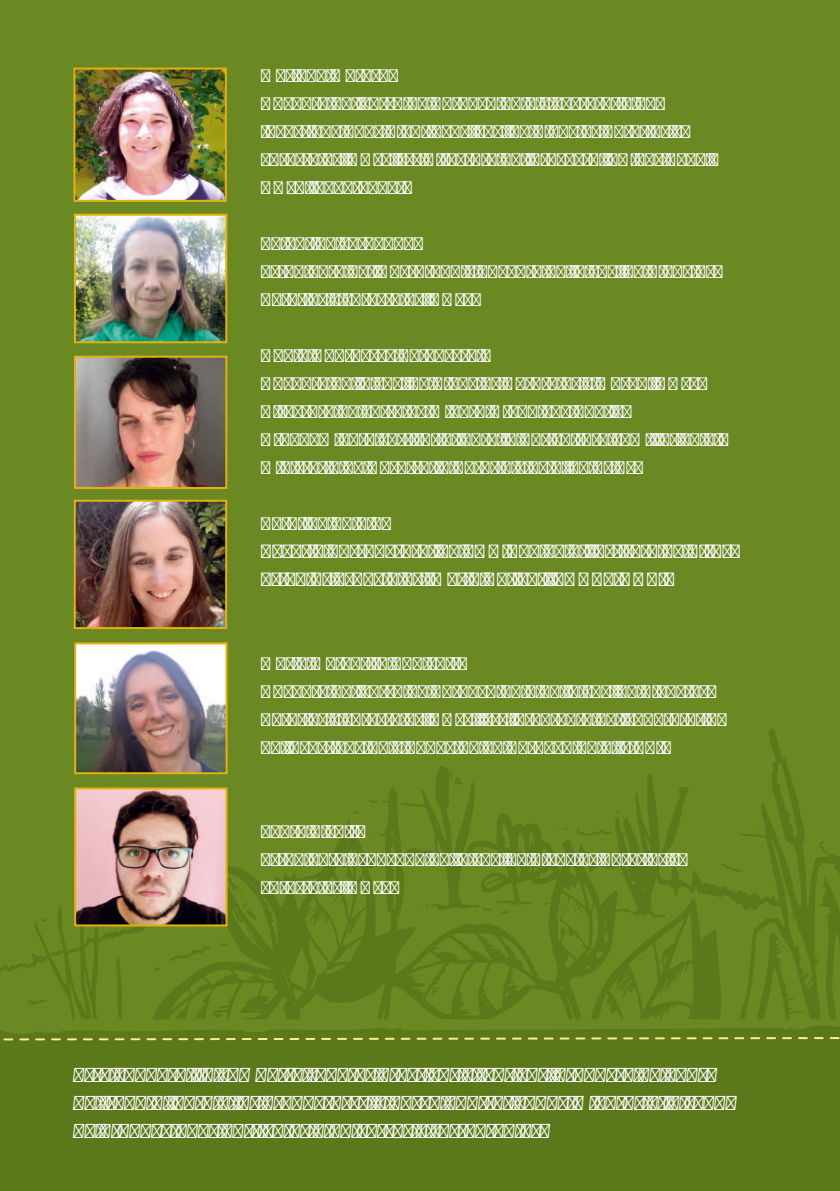
<style>
.page{position:relative;width:840px;height:1191px;background:#fff}
.page>*{position:absolute;margin:0;border:0;box-sizing:border-box;transform-origin:0 0}
.t1{font:italic 600 20px/28px "Asap";letter-spacing:-.005em;color:#fff}
.t2{font:19px/28px "Asap";letter-spacing:-.005em;color:#fff}
.t3{font:18px/28px "Asap";letter-spacing:-.005em;color:#fff}
.t4{font:700 18px "Asap";letter-spacing:-.01em;color:#fff}
</style>
<div class="page">
<div style="left:0;top:0;width:839px;height:1025px;background:#6a8922"></div>
<svg style="left:0;top:728px;width:839px;height:292px;fill:#6a8922"></svg>
<img style="left:77px;top:645px;width:147px;height:126px">
<div style="left:74px;top:642px;width:153px;height:132px;border:2px solid #e6b00d"></div>
<img style="left:77px;top:217px;width:147px;height:123px">
<div style="left:74px;top:214px;width:153px;height:129px;border:2px solid #e6b00d"></div>
<img style="left:77px;top:503px;width:147px;height:123px">
<div style="left:74px;top:500px;width:153px;height:129px;border:2px solid #e6b00d"></div>
<img style="left:76px;top:71px;width:148px;height:128px">
<div style="left:73px;top:68px;width:154px;height:134px;border:2px solid #e6b00d"></div>
<img style="left:77px;top:359px;width:147px;height:127px">
<div style="left:74px;top:356px;width:153px;height:133px;border:2px solid #e6b00d"></div>
<img style="left:77px;top:790px;width:147px;height:133px">
<div style="left:74px;top:787px;width:153px;height:139px;border:2px solid #e6b00d"></div>
<div style="left:0;top:1025px;width:839px;height:166px;background:#5b791a"></div>
<svg style="left:0;top:1036px;width:839px;height:5px"></svg>
<p class="t4" style="left:261px;top:65px;width:136px">MARIANA MARASAS</p>
<p class="t3" style="left:261px;top:89px;width:449px">DOCENTE DEL CURSO DE AGROECOLOGÍA Y SECRETARIA DE INVESTIGACIONES CIENTÍFICAS, FAC. DE CIENCIAS AGRARIAS Y FORESTALES, UNLP. /// DIRECTORA DEL PROYECTO I+D 11/ A302, UNLP (2016-2019).</p>
<p class="t4" style="left:261px;top:233px;width:163px">VALENTINA FERNÁNDEZ</p>
<p class="t3" style="left:261px;top:257px;width:453px">ESTUDIANTE DEL DOCTORADO Y DOCENTE DE LA FAC. DE CIENCIAS<br>AGRARIAS Y FORESTALES, UNLP.</p>
<p class="t4" style="left:261px;top:345px;width:232px">NADIA DUBROVSKY BERENSZTEIN</p>
<p class="t3" style="left:261px;top:369px;width:459px">DOCENTE DE LA FAC. DE CIENCIAS NATURALES Y MUSEO, UNLP.<br>DIRECTORA DE FORTALECIMIENTO ORGANIZACIONAL Y ORDENAMIENTO TERRITORIAL PARA LA AGRICULTURA FAMILIAR EN EL MINISTERIO DE DESARROLLO AGRARIO – PCIA. DE BS AS.</p>
<p class="t4" style="left:261px;top:513px;width:127px">CAROLINA BALDINI</p>
<p class="t2" style="left:261px;top:537px;width:470px">BECARIA POSTDOCTORAL DE CONICET EN EL INSTITUTO DE ALTOS<br>ESTUDIOS ESPACIALES "MARIO GULICH" (CONAE-UNC).</p>
<p class="t4" style="left:261px;top:653px;width:208px">MARÍA MARGARITA BONICATTO</p>
<p class="t3" style="left:261px;top:677px;width:457px">DOCENTE DEL CURSO DE AGROECOLOGÍA DE LA FAC. DE CIENCIAS<br>AGRARIAS Y FORESTALES, UNLP. /// INTEGRANTE DEL LABORATORIO<br>DE INVESTIGACIÓN Y REFLEXIÓN EN AGROECOLOGÍA (LIRA).</p>
<p class="t4" style="left:261px;top:821px;width:106px">PEDRO RIVOLTA</p>
<p class="t3" style="left:261px;top:845px;width:419px">ESTUDIANTE AVANZADO DE LA FAC. DE CIENCIAS AGRARIAS Y<br>FORESTALES, UNLP.</p>
<p class="t1" style="left:73px;top:1060px;width:653px">ESTE CUADERNILLO COMPARTE SABERES PRÁCTICOS Y TEÓRICOS, PRODUCTO DE AÑOS<br>DE TRABAJO JUNTO A LOS PRODUCTORXS, Y BUSCA APORTAR CONOCIMIENTOS AL DISEÑO<br>DE PRODUCCIONES HORTÍCOLAS BIODIVERSAS Y SUSTENTABLES.</p>
</div>
